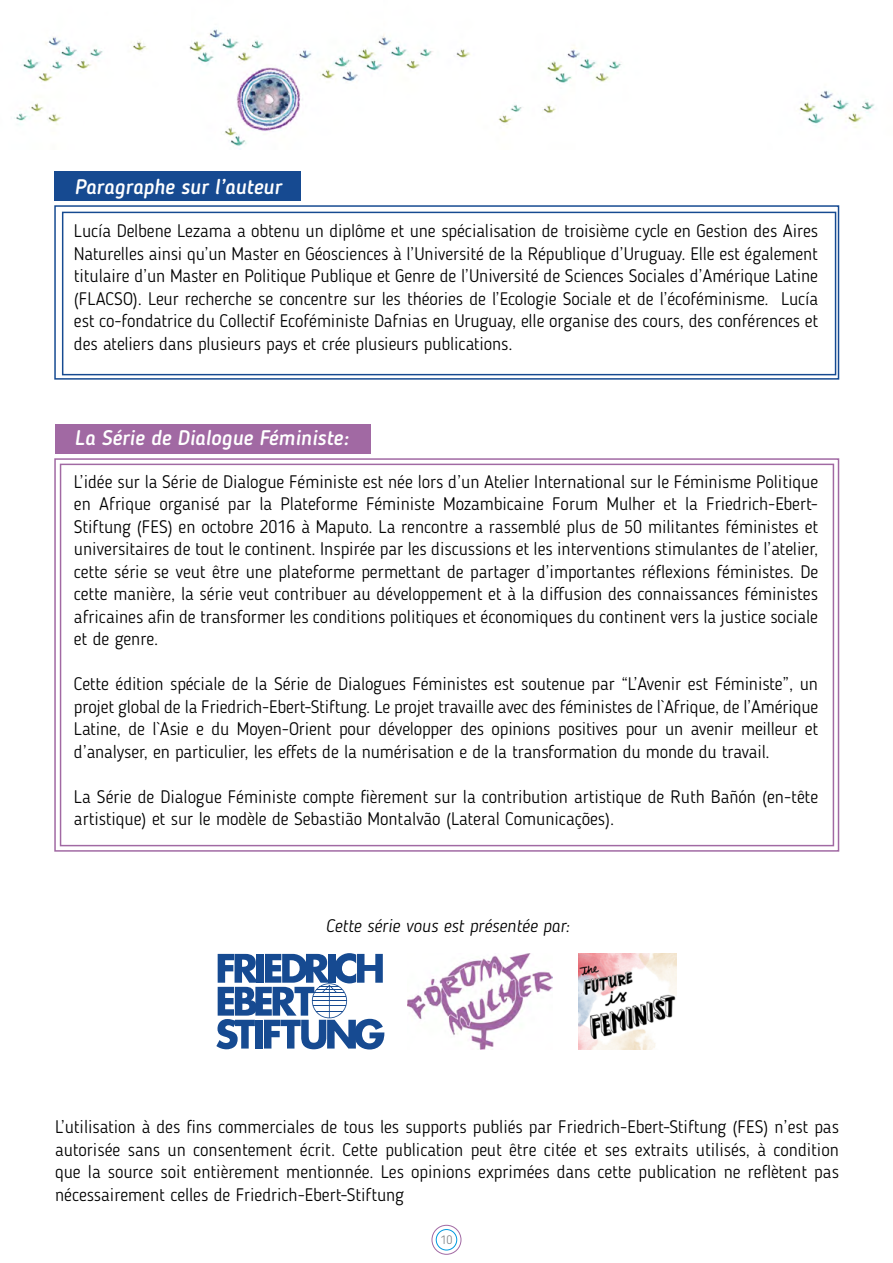
<style>
.page{position:relative;width:893px;height:1263px;background:#fff}
.page>*{position:absolute;margin:0;border:0;box-sizing:border-box;transform-origin:0 0}
.t1{font:italic 500 21px "Blogger Sans";color:#fff}
.t2{font:300 18px/22.5px "Blogger Sans";color:#000;text-align:justify}
.t3{font:italic 300 18px "Blogger Sans";color:#000}
.t4{font:300 12px "Blogger Sans";color:#808285}
</style>
<div class="page">
<div style="left:432px;top:1225px;width:29px;height:30px;border:1px solid #a169a3;border-radius:50%"></div>
<div style="left:436px;top:1229px;width:21px;height:21px;border:1px solid #0099de;border-radius:50%"></div>
<div style="left:54px;top:171px;width:247px;height:30px;background:#164a91"></div>
<div style="left:55px;top:424px;width:315px;height:30px;background:#a169a3"></div>
<div style="left:54px;top:205px;width:785px;height:175px;border:2px solid #164a91"></div>
<div style="left:62px;top:212px;width:774px;height:163px;border:1px solid #164a91"></div>
<div style="left:54px;top:458px;width:785px;height:394px;border:2px solid #a169a3"></div>
<img style="left:14px;top:29px;width:861px;height:120px">
<svg style="left:216px;top:953px;width:168px;height:96px"></svg>
<img style="left:407px;top:953px;width:145px;height:96px">
<img style="left:579px;top:953px;width:98px;height:96px">
<p class="t1" style="left:74px;top:174px;width:209px">Paragraphe sur l’auteur</p>
<p class="t2" style="left:74px;top:220px;width:746px">Lucía Delbene Lezama a obtenu un diplôme et une spécialisation de troisième cycle en Gestion des Aires Naturelles ainsi qu’un Master en Géosciences à l’Université de la République d’Uruguay. Elle est également titulaire d’un Master en Politique Publique et Genre de l’Université de Sciences Sociales d’Amérique Latine (FLACSO). Leur recherche se concentre sur les théories de l’Ecologie Sociale et de l’écoféminisme. Lucía est co-fondatrice du Collectif Ecoféministe Dafnias en Uruguay, elle organise des cours, des conférences et des ateliers dans plusieurs pays et crée plusieurs publications.</p>
<p class="t1" style="left:74px;top:425px;width:276px">La Série de Dialogue Féministe:</p>
<p class="t2" style="left:74px;top:470px;width:746px">L’idée sur la Série de Dialogue Féministe est née lors d’un Atelier International sur le Féminisme Politique en Afrique organisé par la Plateforme Féministe Mozambicaine Forum Mulher et la Friedrich-Ebert-Stiftung (FES) en octobre 2016 à Maputo. La rencontre a rassemblé plus de 50 militantes féministes et universitaires de tout le continent. Inspirée par les discussions et les interventions stimulantes de l’atelier, cette série se veut être une plateforme permettant de partager d’importantes réflexions féministes. De cette manière, la série veut contribuer au développement et à la diffusion des connaissances féministes africaines afin de transformer les conditions politiques et économiques du continent vers la justice sociale et de genre.</p>
<p class="t2" style="left:74px;top:673px;width:746px">Cette édition spéciale de la Série de Dialogues Féministes est soutenue par “L’Avenir est Féministe”, un projet global de la Friedrich-Ebert-Stiftung. Le projet travaille avec des féministes de l`Afrique, de l’Amérique Latine, de l`Asie e du Moyen-Orient pour développer des opinions positives pour un avenir meilleur et d’analyser, en particulier, les effets de la numérisation e de la transformation du monde du travail.</p>
<p class="t2" style="left:74px;top:785px;width:746px">La Série de Dialogue Féministe compte fièrement sur la contribution artistique de Ruth Bañón (en-tête artistique) et sur le modèle de Sebastião Montalvão (Lateral Comunicações).</p>
<p class="t3" style="left:326px;top:915px;width:245px">Cette série vous est présentée par:</p>
<p class="t2" style="left:55px;top:1116px;width:785px">L’utilisation à des fins commerciales de tous les supports publiés par Friedrich-Ebert-Stiftung (FES) n’est pas autorisée sans un consentement écrit. Cette publication peut être citée et ses extraits utilisés, à condition que la source soit entièrement mentionnée. Les opinions exprimées dans cette publication ne reflètent pas nécessairement celles de Friedrich-Ebert-Stiftung</p>
<p class="t4" style="left:440px;top:1232px;width:13px">10</p>
</div>
